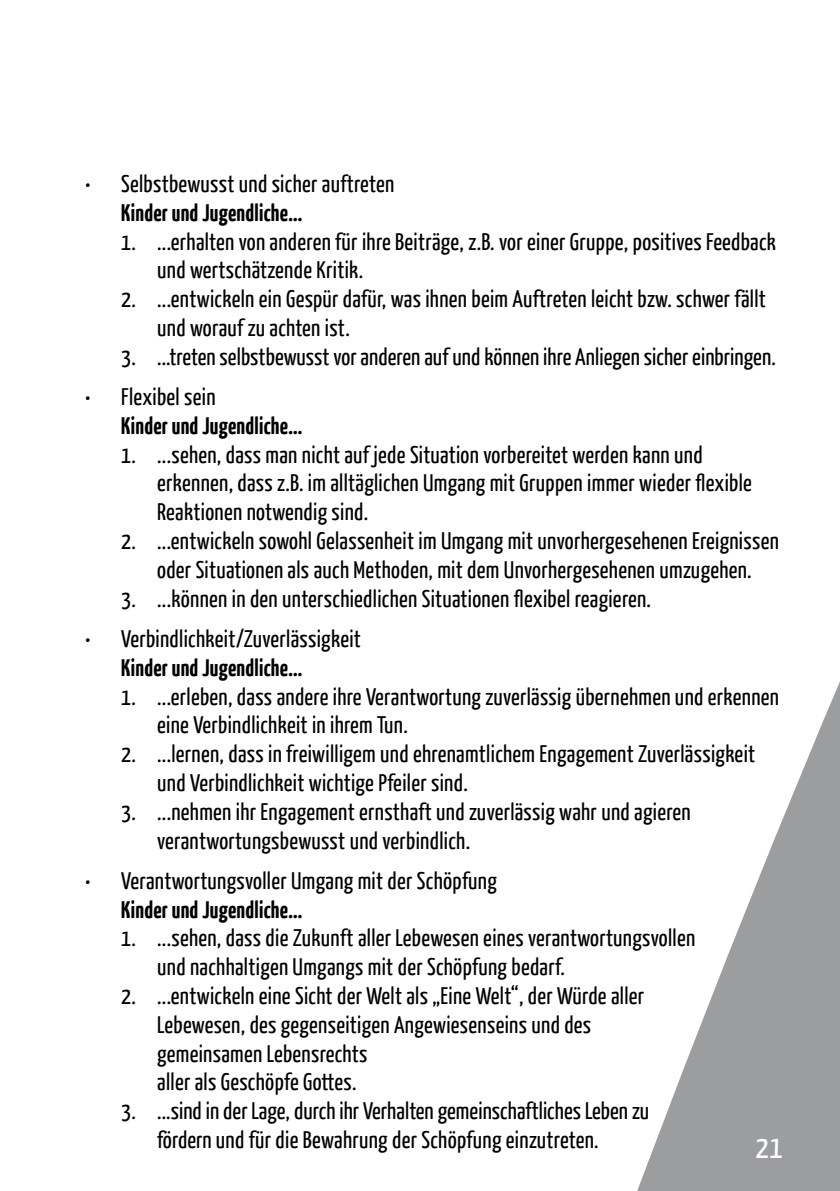
<style>
.page{position:relative;width:840px;height:1191px;background:#fff}
.page>*{position:absolute;margin:0;border:0;box-sizing:border-box;transform-origin:0 0}
.t1{font:32px "BDKJ";color:#fff}
.t2{font:24px/28.8px "BDKJ";color:#000}
.t3{font:700 24px "BDKJ";color:#000}
</style>
<div class="page">
<svg style="left:637px;top:684px;width:202px;height:507px;fill:#9c9d9f"></svg>
<p class="t2" style="left:85px;top:168px;width:311px">• Selbstbewusst und sicher auftreten</p>
<p class="t3" style="left:121px;top:197px;width:183px">Kinder und Jugendliche...</p>
<p class="t2" style="left:157px;top:226px;width:620px;text-indent:-36px">1. ...erhalten von anderen für ihre Beiträge, z.B. vor einer Gruppe, positives Feedback und wertschätzende Kritik.</p>
<p class="t2" style="left:157px;top:284px;width:610px;text-indent:-36px">2. ...entwickeln ein Gespür dafür, was ihnen beim Auftreten leicht bzw. schwer fällt und worauf zu achten ist.</p>
<p class="t2" style="left:121px;top:341px;width:656px">3. ...treten selbstbewusst vor anderen auf und können ihre Anliegen sicher einbringen.</p>
<p class="t2" style="left:85px;top:381px;width:132px">• Flexibel sein</p>
<p class="t3" style="left:121px;top:410px;width:183px">Kinder und Jugendliche...</p>
<p class="t2" style="left:157px;top:439px;width:596px;text-indent:-36px">1. ...sehen, dass man nicht auf jede Situation vorbereitet werden kann und erkennen, dass z.B. im alltäglichen Umgang mit Gruppen immer wieder flexible<br>Reaktionen notwendig sind.</p>
<p class="t2" style="left:121px;top:525px;width:659px;text-align:center">2. ...entwickeln sowohl Gelassenheit im Umgang mit unvorhergesehenen Ereignissen oder Situationen als auch Methoden, mit dem Unvorhergesehenen umzugehen.</p>
<p class="t2" style="left:121px;top:583px;width:531px">3. ...können in den unterschiedlichen Situationen flexibel reagieren.</p>
<p class="t2" style="left:85px;top:623px;width:277px">• Verbindlichkeit/Zuverlässigkeit</p>
<p class="t3" style="left:121px;top:651px;width:183px">Kinder und Jugendliche...</p>
<p class="t2" style="left:157px;top:681px;width:623px;text-indent:-36px">1. ...erleben, dass andere ihre Verantwortung zuverlässig übernehmen und erkennen eine Verbindlichkeit in ihrem Tun.</p>
<p class="t2" style="left:157px;top:738px;width:599px;text-indent:-36px">2. ...lernen, dass in freiwilligem und ehrenamtlichem Engagement Zuverlässigkeit und Verbindlichkeit wichtige Pfeiler sind.</p>
<p class="t2" style="left:157px;top:796px;width:535px;text-indent:-36px">3. ...nehmen ihr Engagement ernsthaft und zuverlässig wahr und agieren verantwortungsbewusst und verbindlich.</p>
<p class="t2" style="left:85px;top:865px;width:413px">• Verantwortungsvoller Umgang mit der Schöpfung</p>
<p class="t3" style="left:121px;top:893px;width:183px">Kinder und Jugendliche...</p>
<p class="t2" style="left:157px;top:922px;width:539px;text-indent:-36px">1. ...sehen, dass die Zukunft aller Lebewesen eines verantwortungsvollen und nachhaltigen Umgangs mit der Schöpfung bedarf.</p>
<p class="t2" style="left:157px;top:980px;width:488px;text-indent:-36px">2. ...entwickeln eine Sicht der Welt als „Eine Welt“, der Würde aller Lebewesen, des gegenseitigen Angewiesenseins und des gemeinsamen Lebensrechts<br>aller als Geschöpfe Gottes.</p>
<p class="t2" style="left:157px;top:1095px;width:493px;text-indent:-36px">3. ...sind in der Lage, durch ihr Verhalten gemeinschaftliches Leben zu fördern und für die Bewahrung der Schöpfung einzutreten.</p>
<h1 class="t1" style="left:755px;top:1126px;width:14px">21</h1>
</div>
